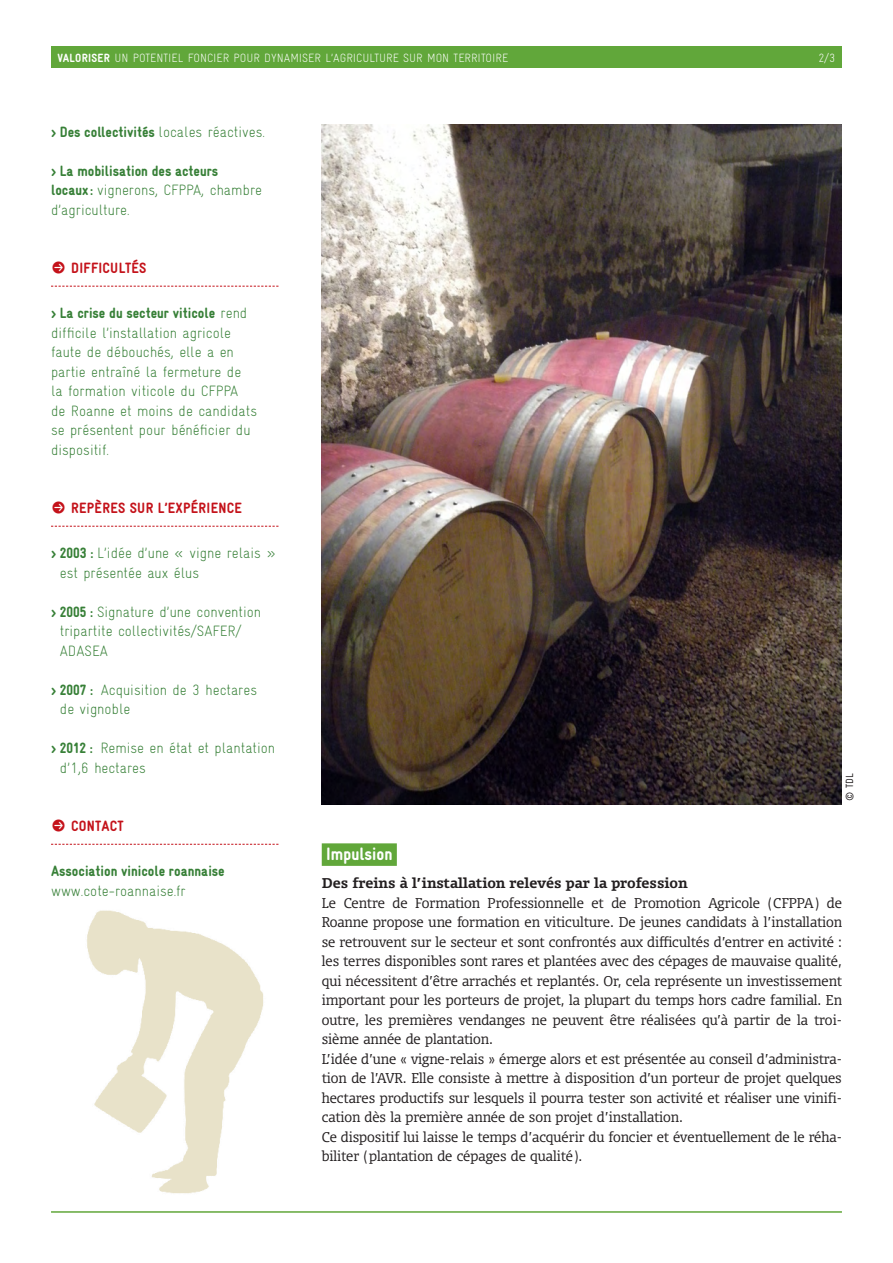
<style>
.page{position:relative;width:893px;height:1263px;background:#fff}
.page>*{position:absolute;margin:0;border:0;box-sizing:border-box;transform-origin:0 0}
.t1{font:900 condensed 18px "Gravur";color:#fff}
.t2{font:300 condensed 15px/19.5px "Gravur";color:#378037}
.t3{font:900 condensed 15px "Gravur";color:#378037}
.t4{font:900 condensed 15px "Gravur";letter-spacing:.02em;color:#c4121a}
.t5{font:300 13.5px/19.5px "Olsen";color:#231f20}
.t6{font:700 13.5px "Olsen";color:#231f20}
.t7{font:300 condensed 12px "Gravur";color:#fff}
.t8{font:condensed 10.5px "Gravur";color:#231f20}
.s1{font-weight:900}
.s2{font-weight:300}
.s3{font-family:"Button Bonus Circle Negative";font-weight:400;font-stretch:normal}
</style>
<div class="page">
<img style="left:87px;top:910px;width:177px;height:284px">
<div style="left:51px;top:47px;width:791px;height:21px;background:#61a73a"></div>
<hr style="left:51px;top:1211px;width:791px;height:2px;background:#61a73a">
<div style="left:322px;top:843px;width:75px;height:23px;background:#61a73a"></div>
<svg style="left:51px;top:286px;width:228px;height:1px"></svg>
<svg style="left:51px;top:526px;width:228px;height:1px"></svg>
<svg style="left:51px;top:844px;width:228px;height:1px"></svg>
<img style="left:322px;top:125px;width:520px;height:679px">
<p class="t7" style="left:57px;top:51px;width:452px"><span class="s1">VALORISER</span> UN POTENTIEL FONCIER POUR DYNAMISER L’AGRICULTURE SUR MON TERRITOIRE</p>
<p class="t7" style="left:818px;top:51px;width:18px">2/3</p>
<p class="t3" style="left:51px;top:123px;width:215px">&gt; Des collectivités <span class="s2">locales réactives.</span></p>
<p class="t2" style="left:51px;top:161px;width:213px"><span class="s1">&gt; La mobilisation des acteurs<br>locaux :</span> vignerons, CFPPA, chambre d’agriculture.</p>
<p class="t4" style="left:51px;top:260px;width:97px"><span class="s3">P</span> DIFFICULTÉS</p>
<p class="t2" style="left:51px;top:303px;width:208px"><span class="s1">&gt; La crise du secteur viticole</span> rend difficile l’installation agricole faute de débouchés, elle a en partie entraîné la fermeture de<br>la formation viticole du CFPPA<br>de Roanne et moins de candidats se présentent pour bénéficier du dispositif.</p>
<p class="t4" style="left:51px;top:500px;width:192px"><span class="s3">P</span> REPÈRES SUR L’EXPÉRIENCE</p>
<p class="t2" style="left:60px;top:543px;width:217px;text-indent:-9px"><span class="s1">&gt; 2003 :</span> L’idée d’une « vigne relais » est présentée aux élus</p>
<p class="t2" style="left:60px;top:602px;width:203px;text-indent:-9px"><span class="s1">&gt; 2005 :</span> Signature d’une convention tripartite collectivités/SAFER/<br>ADASEA</p>
<p class="t2" style="left:60px;top:680px;width:199px;text-indent:-9px"><span class="s1">&gt; 2007 :</span> Acquisition de 3 hectares de vignoble</p>
<p class="t2" style="left:60px;top:738px;width:217px;text-indent:-9px"><span class="s1">&gt; 2012 :</span> Remise en état et plantation d’1,6 hectares</p>
<p class="t4" style="left:51px;top:818px;width:74px"><span class="s3">P</span> CONTACT</p>
<p class="t3" style="left:51px;top:863px;width:175px">Association vinicole roannaise</p>
<p class="t2" style="left:51px;top:881px;width:136px">www.cote-roannaise.fr</p>
<p class="t8" style="left:844px;top:801px;width:29px;rotate:-90deg">© TDL</p>
<h1 class="t1" style="left:326px;top:844px;width:68px">Impulsion</h1>
<p class="t6" style="left:322px;top:874px;width:367px">Des freins à l’installation relevés par la profession</p>
<p class="t5" style="left:322px;top:893px;width:522px">Le Centre de Formation Professionnelle et de Promotion Agricole (CFPPA) de Roanne propose une formation en viticulture. De jeunes candidats à l’installation se retrouvent sur le secteur et sont confrontés aux difficultés d’entrer en activité : les terres disponibles sont rares et plantées avec des cépages de mauvaise qualité, qui nécessitent d’être arrachés et replantés. Or, cela représente un investissement important pour les porteurs de projet, la plupart du temps hors cadre familial. En outre, les premières vendanges ne peuvent être réalisées qu’à partir de la troi&shy;sième année de plantation.<br>L’idée d’une « vigne-relais » émerge alors et est présentée au conseil d’administra&shy;tion de l’AVR. Elle consiste à mettre à disposition d’un porteur de projet quelques hectares productifs sur lesquels il pourra tester son activité et réaliser une vinifi&shy;cation dès la première année de son projet d’installation.<br>Ce dispositif lui laisse le temps d’acquérir du foncier et éventuellement de le réha&shy;biliter (plantation de cépages de qualité).</p>
</div>
